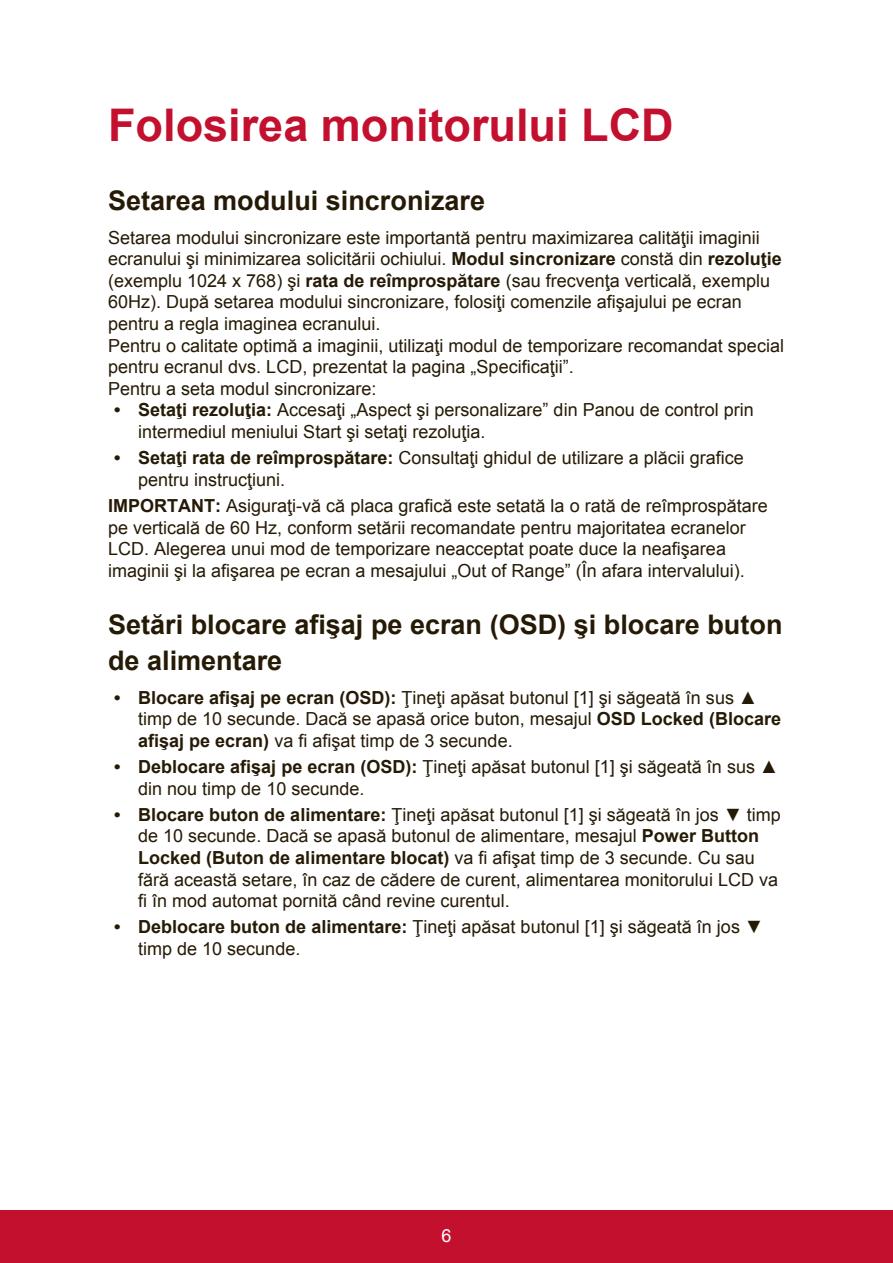
<style>
.page{position:relative;width:893px;height:1263px;background:#fff}
.page>*{position:absolute;margin:0;border:0;box-sizing:border-box;transform-origin:0 0}
.t1{font:700 45px "Arial";color:#c3102f}
.t2{font:700 27px/35.8px "Arial";color:#251a05}
.t3{font:18px/21.6px "Arial";color:#251a05}
.t4{font:18px "Arial";color:#fff}
.s1{font-weight:700}
</style>
<div class="page">
<div style="left:0;top:1210px;width:892px;height:53px;background:#c3102f"></div>
<h1 class="t1" style="left:108px;top:95px;width:567px">Folosirea monitorului LCD</h1>
<h2 class="t2" style="left:108px;top:183px;width:378px">Setarea modului sincronizare</h2>
<p class="t3" style="left:108px;top:227px;width:677px">Setarea modului sincronizare este importantă pentru maximizarea calităţii imaginii ecranului şi minimizarea solicitării ochiului. <span class="s1">Modul sincronizare</span> constă din <span class="s1">rezoluţie </span>(exemplu 1024 x 768) şi <span class="s1">rata de reîmprospătare</span> (sau frecvenţa verticală, exemplu 60Hz). După setarea modului sincronizare, folosiţi comenzile afişajului pe ecran pentru a regla imaginea ecranului.<br>Pentru o calitate optimă a imaginii, utilizaţi modul de temporizare recomandat special pentru ecranul dvs. LCD, prezentat la pagina „Specificaţii”.<br>Pentru a seta modul sincronizare:</p>
<p class="t3" style="left:138px;top:399px;width:617px;text-indent:-24px"><span class="s1">• Setaţi rezoluţia:</span> Accesaţi „Aspect şi personalizare” din Panou de control prin intermediul meniului Start şi setaţi rezoluţia.</p>
<p class="t3" style="left:138px;top:447px;width:607px;text-indent:-24px"><span class="s1">• Setaţi rata de reîmprospătare:</span> Consultaţi ghidul de utilizare a plăcii grafice pentru instrucţiuni.</p>
<p class="t3" style="left:108px;top:495px;width:661px"><span class="s1">IMPORTANT:</span> Asiguraţi-vă că placa grafică este setată la o rată de reîmprospătare pe verticală de 60 Hz, conform setării recomandate pentru majoritatea ecranelor LCD. Alegerea unui mod de temporizare neacceptat poate duce la neafişarea imaginii şi la afişarea pe ecran a mesajului „Out of Range” (În afara intervalului).</p>
<h2 class="t2" style="left:108px;top:607px;width:675px">Setări blocare afişaj pe ecran (OSD) şi blocare buton de alimentare</h2>
<p class="t3" style="left:138px;top:687px;width:644px;text-indent:-24px"><span class="s1">• Blocare afişaj pe ecran (OSD):</span> Ţineţi apăsat butonul [1] şi săgeată în sus <span class="s1">▲ </span>timp de 10 secunde. Dacă se apasă orice buton, mesajul <span class="s1">OSD Locked (Blocare afişaj pe ecran)</span> va fi afişat timp de 3 secunde.</p>
<p class="t3" style="left:138px;top:756px;width:641px;text-indent:-24px"><span class="s1">• Deblocare afişaj pe ecran (OSD):</span> Ţineţi apăsat butonul [1] şi săgeată în sus <span class="s1">▲ </span>din nou timp de 10 secunde.</p>
<p class="t3" style="left:138px;top:804px;width:644px;text-indent:-24px"><span class="s1">• Blocare buton de alimentare:</span> Ţineţi apăsat butonul [1] şi săgeată în jos ▼ timp de 10 secunde. Dacă se apasă butonul de alimentare, mesajul <span class="s1">Power Button Locked (Buton de alimentare blocat)</span> va fi afişat timp de 3 secunde. Cu sau fără această setare, în caz de cădere de curent, alimentarea monitorului LCD va fi în mod automat pornită când revine curentul.</p>
<p class="t3" style="left:138px;top:916px;width:626px;text-indent:-24px"><span class="s1">• Deblocare buton de alimentare:</span> Ţineţi apăsat butonul [1] şi săgeată în jos ▼ timp de 10 secunde.</p>
<p class="t4" style="left:441px;top:1223px;width:12px">6</p>
</div>
